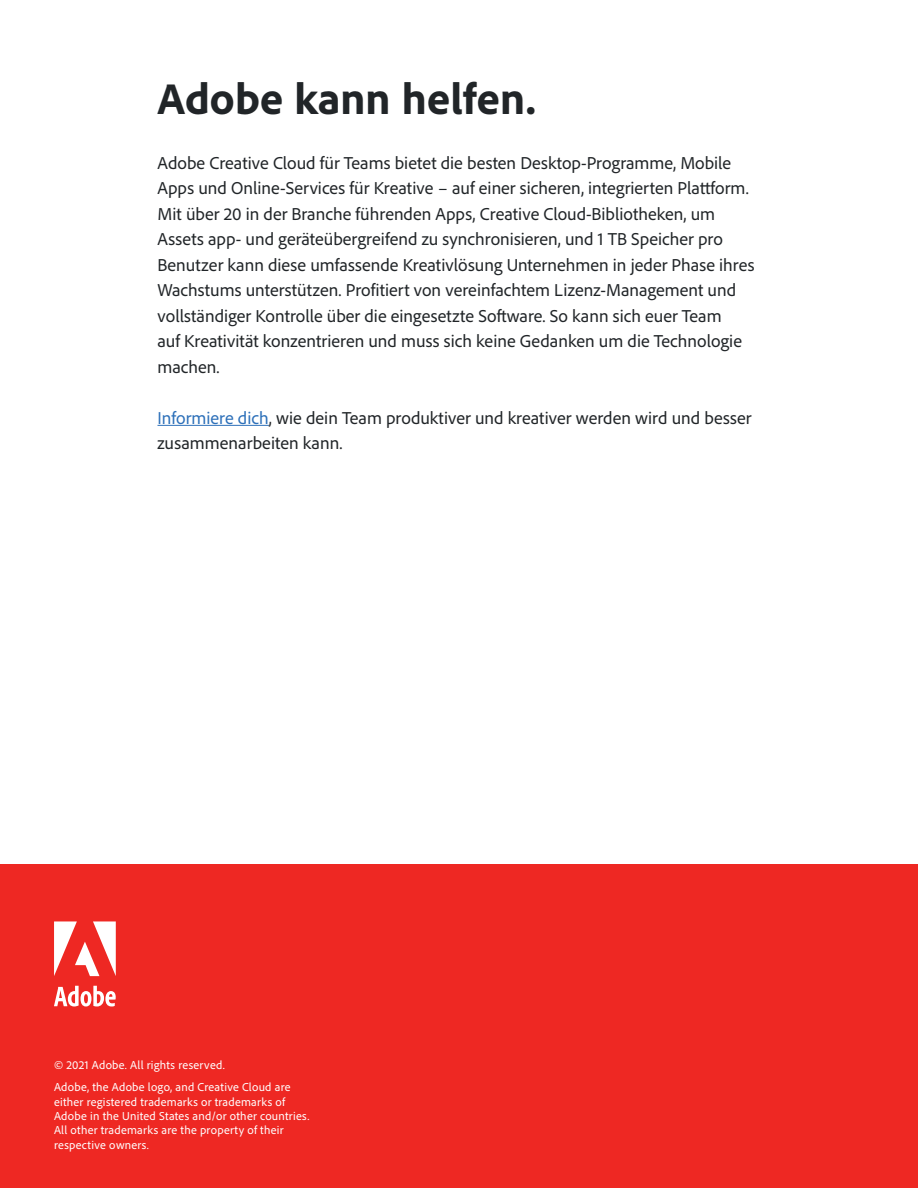
<style>
.page{position:relative;width:918px;height:1188px;background:#fff}
.page>*{position:absolute;margin:0;border:0;box-sizing:border-box;transform-origin:0 0}
.t1{font:800 45px "Adobe Clean";letter-spacing:.005em;color:#212528}
.t2{font:18px/25.5px "Adobe Clean";color:#212528}
.t3{font:12px/14.4px "Adobe Clean";letter-spacing:.02em;color:#fff}
.s1{color:#2d70b9}
</style>
<div class="page">
<div style="left:0;top:864px;width:918px;height:324px;background:#ee2823"></div>
<svg style="left:54px;top:921px;width:62px;height:55px"></svg>
<svg style="left:54px;top:986px;width:62px;height:21px"></svg>
<hr style="left:158px;top:425px;width:111px;height:1px;background:#2d70b9">
<h1 class="t1" style="left:158px;top:69px;width:380px">Adobe kann helfen.</h1>
<p class="t2" style="left:158px;top:149px;width:599px">Adobe Creative Cloud für Teams bietet die besten Desktop-Programme, Mobile Apps und Online-Services für Kreative – auf einer sicheren, integrierten Plattform.<br>Mit über 20 in der Branche führenden Apps, Creative Cloud-Bibliotheken, um Assets app- und geräteübergreifend zu synchronisieren, und 1 TB Speicher pro Benutzer kann diese umfassende Kreativlösung Unternehmen in jeder Phase ihres Wachstums unterstützen. Profitiert von vereinfachtem Lizenz-Management und vollständiger Kontrolle über die eingesetzte Software. So kann sich euer Team<br>auf Kreativität konzentrieren und muss sich keine Gedanken um die Technologie machen.</p>
<p class="t2" style="left:158px;top:404px;width:595px"><span class="s1">Informiere dich</span>, wie dein Team produktiver und kreativer werden wird und besser zusammenarbeiten kann.</p>
<p class="t3" style="left:54px;top:1054px;width:238px;line-height:21.9px">© 2021 Adobe. All rights reserved.<br>Adobe, the Adobe logo, and Creative Cloud are</p>
<p class="t3" style="left:54px;top:1094px;width:257px">either registered trademarks or trademarks of Adobe in the United States and/or other countries.<br>All other trademarks are the property of their respective owners.</p>
</div>
